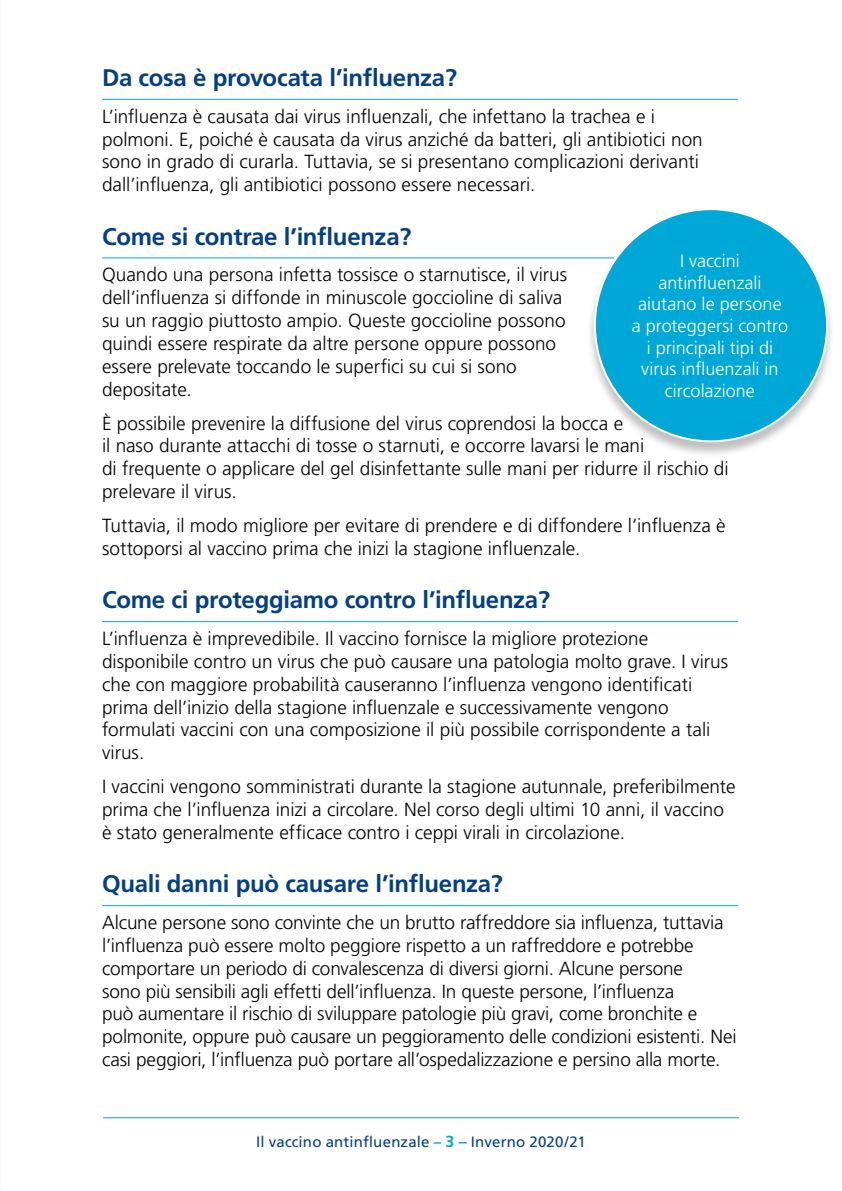
<style>
.page{position:relative;width:842px;height:1191px;background:#fff}
.page>*{position:absolute;margin:0;border:0;box-sizing:border-box;transform-origin:0 0}
.t1{font:700 24px "Frutiger";letter-spacing:-.01em;color:#033f85}
.t2{font:300 19px/22.8px "Frutiger";letter-spacing:-.005em;color:#000}
.t3{font:300 18px/21.6px "Frutiger";color:#fff;text-align:center}
.t4{font:15px "Frutiger";letter-spacing:.01em;color:#033f85}
.s1{font-weight:700;color:#00a8d7}
.s2{font-weight:700;font-size:16px;color:#00a8d7}
</style>
<div class="page">
<hr style="left:103px;top:1117px;width:636px;height:1px;background:#00a8d7">
<hr style="left:102px;top:99px;width:636px;height:1px;background:#00a8d7">
<hr style="left:102px;top:257px;width:512px;height:1px;background:#00a8d7">
<hr style="left:102px;top:621px;width:636px;height:1px;background:#00a8d7">
<hr style="left:102px;top:905px;width:636px;height:1px;background:#00a8d7">
<div style="left:587px;top:210px;width:249px;height:249px;background:#000;opacity:.25"></div>
<div style="left:595px;top:209px;width:232px;height:232px;background:#00a8d7;border-radius:50%"></div>
<p class="t1" style="left:102px;top:64px;width:356px">Da cosa è provocata l’influenza?</p>
<p class="t2" style="left:102px;top:105px;width:602px">L’influenza è causata dai virus influenzali, che infettano la trachea e i polmoni. E, poiché è causata da virus anziché da batteri, gli antibiotici non sono in grado di curarla. Tuttavia, se si presentano complicazioni derivanti dall’influenza, gli antibiotici possono essere necessari.</p>
<p class="t1" style="left:102px;top:222px;width:311px">Come si contrae l’influenza?</p>
<p class="t2" style="left:102px;top:264px;width:467px">Quando una persona infetta tossisce o starnutisce, il virus dell’influenza si diffonde in minuscole goccioline di saliva su un raggio piuttosto ampio. Queste goccioline possono quindi essere respirate da altre persone oppure possono essere prelevate toccando le superfici su cui si sono depositate.</p>
<p class="t2" style="left:102px;top:412px;width:628px">È possibile prevenire la diffusione del virus coprendosi la bocca e<br>il naso durante attacchi di tosse o starnuti, e occorre lavarsi le mani<br>di frequente o applicare del gel disinfettante sulle mani per ridurre il rischio di prelevare il virus.</p>
<p class="t2" style="left:102px;top:514px;width:625px">Tuttavia, il modo migliore per evitare di prendere e di diffondere l’influenza è sottoporsi al vaccino prima che inizi la stagione influenzale.</p>
<p class="t1" style="left:102px;top:586px;width:449px">Come ci proteggiamo contro l’influenza?</p>
<p class="t2" style="left:102px;top:627px;width:627px">L’influenza è imprevedibile. Il vaccino fornisce la migliore protezione disponibile contro un virus che può causare una patologia molto grave. I virus che con maggiore probabilità causeranno l’influenza vengono identificati prima dell’inizio della stagione influenzale e successivamente vengono formulati vaccini con una composizione il più possibile corrispondente a tali virus.</p>
<p class="t2" style="left:102px;top:775px;width:635px">I vaccini vengono somministrati durante la stagione autunnale, preferibilmente prima che l’influenza inizi a circolare. Nel corso degli ultimi 10 anni, il vaccino è stato generalmente efficace contro i ceppi virali in circolazione.</p>
<p class="t1" style="left:102px;top:870px;width:402px">Quali danni può causare l’influenza?</p>
<p class="t2" style="left:102px;top:911px;width:636px">Alcune persone sono convinte che un brutto raffreddore sia influenza, tuttavia l’influenza può essere molto peggiore rispetto a un raffreddore e potrebbe comportare un periodo di convalescenza di diversi giorni. Alcune persone<br>sono più sensibili agli effetti dell’influenza. In queste persone, l’influenza<br>può aumentare il rischio di sviluppare patologie più gravi, come bronchite e polmonite, oppure può causare un peggioramento delle condizioni esistenti. Nei casi peggiori, l’influenza può portare all’ospedalizzazione e persino alla morte.</p>
<p class="t3" style="left:632px;top:250px;width:158px">I vaccini antinfluenzali aiutano le persone a proteggersi contro i principali tipi di virus influenzali in circolazione</p>
<p class="t4" style="left:256px;top:1133px;width:331px">Il vaccino antinfluenzale <span class="s1">–</span> <span class="s2">3 –</span> Inverno 2020/21</p>
</div>
